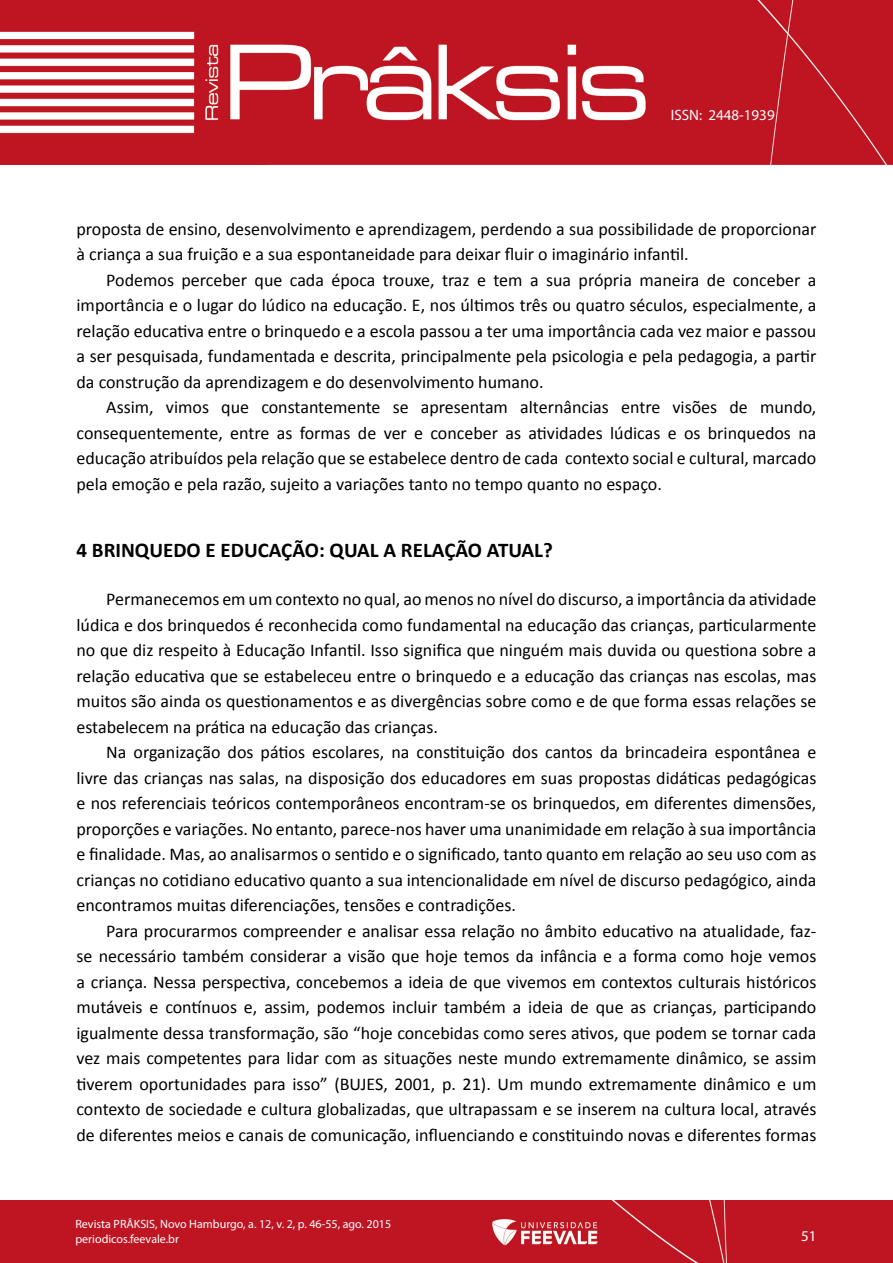
<style>
.page{position:relative;width:893px;height:1263px;background:#fff}
.page>*{position:absolute;margin:0;border:0;box-sizing:border-box;transform-origin:0 0}
.t1{font:700 21px "Calibri";color:#000}
.t2{font:18px/25.5px "Calibri";color:#000;text-align:justify}
.t3{font:15px "Myriad Pro";color:#fff}
.t4{font:12px/15px "Myriad Pro";color:#fff}
</style>
<div class="page">
<div style="left:0;top:1201px;width:893px;height:62px;background:#bf1522"></div>
<img style="left:0;top:0;width:893px;height:164px">
<p class="t3" style="left:671px;top:106px;width:105px">ISSN: 2448-1939</p>
<p class="t2" style="left:77px;top:216px;width:741px">proposta de ensino, desenvolvimento e aprendizagem, perdendo a sua possibilidade de proporcionar à criança a sua fruição e a sua espontaneidade para deixar fluir o imaginário infantil.</p>
<p class="t2" style="left:77px;top:267px;width:741px;text-indent:30px">Podemos perceber que cada época trouxe, traz e tem a sua própria maneira de conceber a importância e o lugar do lúdico na educação. E, nos últimos três ou quatro séculos, especialmente, a relação educativa entre o brinquedo e a escola passou a ter uma importância cada vez maior e passou a ser pesquisada, fundamentada e descrita, principalmente pela psicologia e pela pedagogia, a partir da construção da aprendizagem e do desenvolvimento humano.</p>
<p class="t2" style="left:77px;top:394px;width:741px;text-indent:30px">Assim, vimos que constantemente se apresentam alternâncias entre visões de mundo, consequentemente, entre as formas de ver e conceber as atividades lúdicas e os brinquedos na educação atribuídos pela relação que se estabelece dentro de cada contexto social e cultural, marcado pela emoção e pela razão, sujeito a variações tanto no tempo quanto no espaço.</p>
<p class="t1" style="left:77px;top:537px;width:478px">4 BRINQUEDO E EDUCAÇÃO: QUAL A RELAÇÃO ATUAL?</p>
<p class="t2" style="left:77px;top:586px;width:741px;text-indent:30px">Permanecemos em um contexto no qual, ao menos no nível do discurso, a importância da atividade lúdica e dos brinquedos é reconhecida como fundamental na educação das crianças, particularmente no que diz respeito à Educação Infantil. Isso significa que ninguém mais duvida ou questiona sobre a relação educativa que se estabeleceu entre o brinquedo e a educação das crianças nas escolas, mas muitos são ainda os questionamentos e as divergências sobre como e de que forma essas relações se estabelecem na prática na educação das crianças.</p>
<p class="t2" style="left:77px;top:739px;width:741px;text-indent:30px">Na organização dos pátios escolares, na constituição dos cantos da brincadeira espontânea e livre das crianças nas salas, na disposição dos educadores em suas propostas didáticas pedagógicas e nos referenciais teóricos contemporâneos encontram-se os brinquedos, em diferentes dimensões, proporções e variações. No entanto, parece-nos haver uma unanimidade em relação à sua importância e finalidade. Mas, ao analisarmos o sentido e o significado, tanto quanto em relação ao seu uso com as crianças no cotidiano educativo quanto a sua intencionalidade em nível de discurso pedagógico, ainda encontramos muitas diferenciações, tensões e contradições.</p>
<p class="t2" style="left:77px;top:918px;width:741px;text-indent:30px">Para procurarmos compreender e analisar essa relação no âmbito educativo na atualidade, faz&shy;se necessário também considerar a visão que hoje temos da infância e a forma como hoje vemos a criança. Nessa perspectiva, concebemos a ideia de que vivemos em contextos culturais históricos mutáveis e contínuos e, assim, podemos incluir também a ideia de que as crianças, participando igualmente dessa transformação, são “hoje concebidas como seres ativos, que podem se tornar cada vez mais competentes para lidar com as situações neste mundo extremamente dinâmico, se assim tiverem oportunidades para isso” (BUJES, 2001, p. 21). Um mundo extremamente dinâmico e um contexto de sociedade e cultura globalizadas, que ultrapassam e se inserem na cultura local, através de diferentes meios e canais de comunicação, influenciando e constituindo novas e diferentes formas</p>
<p class="t4" style="left:75px;top:1216px;width:317px">Revista PRÂKSIS, Novo Hamburgo, a. 12, v. 2, p. 46-55, ago. 2015 periodicos.feevale.br</p>
<p class="t3" style="left:801px;top:1227px;width:17px">51</p>
</div>
